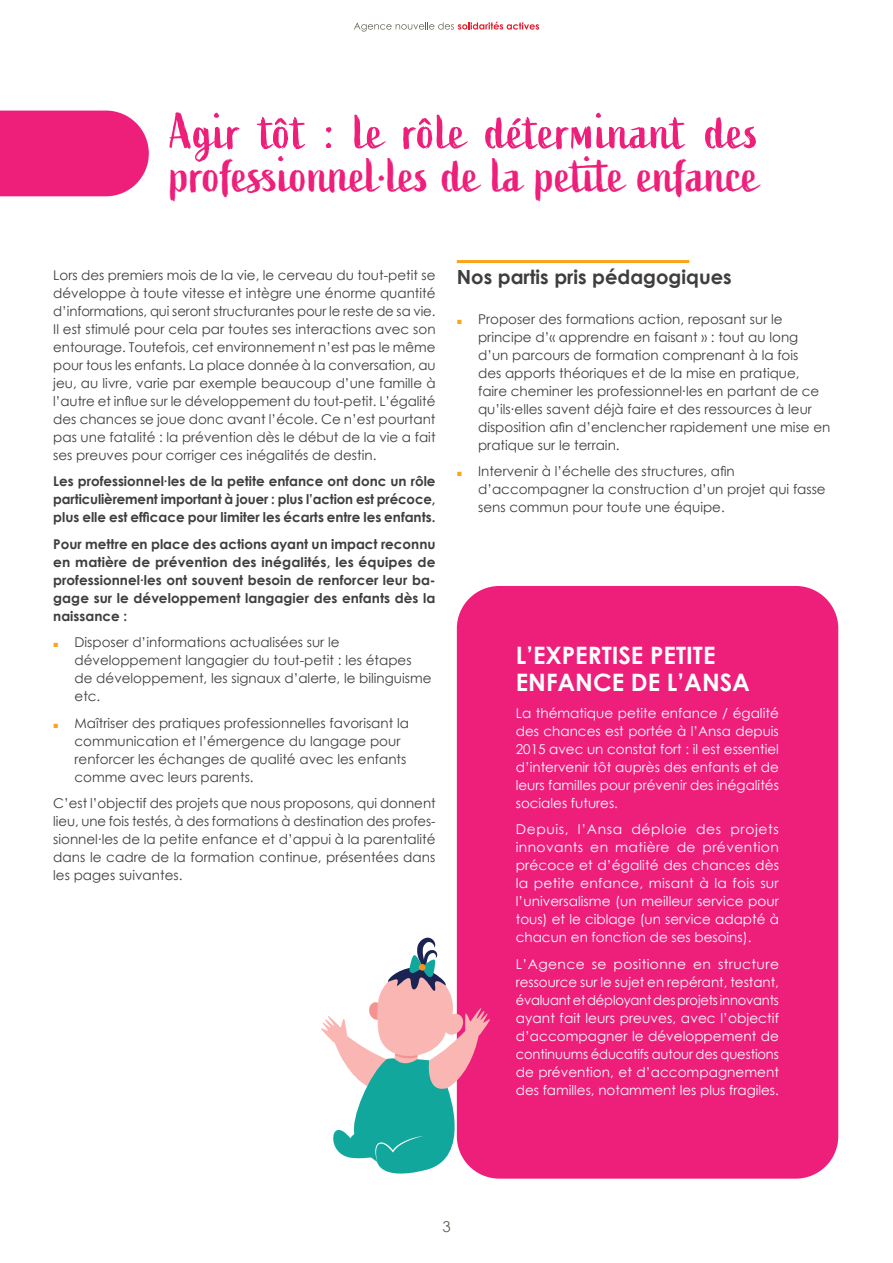
<style>
.page{position:relative;width:893px;height:1263px;background:#fff}
.page>*{position:absolute;margin:0;border:0;box-sizing:border-box;transform-origin:0 0}
.Heading_1{font:49.5px/43.5px "Active";letter-spacing:.01em;color:#ee1e7b}
.Heading_2{font:700 24px/27px "Century Gothic";color:#fff}
.Heading_3{font:700 19.5px "Century Gothic";color:#3e3e3f}
.t1{font:15px "Century Gothic";color:#635e51}
.t2{font:13.5px/18px "Century Gothic";color:#3e3e3f}
.t3{font:13.5px/18px "Century Gothic";color:#fff;text-align:justify}
.t4{font:700 13.5px/18px "Century Gothic";color:#3e3e3f;text-align:justify}
.s1{font-family:"Arial";font-size:9px;color:#f9a51b}
</style>
<div class="page">
<svg style="left:354px;top:22px;width:185px;height:10px"></svg>
<hr style="left:457px;top:260px;width:232px;height:3px;background:#f9a51b">
<div style="left:457px;top:586px;width:381px;height:593px;background:#ee1e7b;border-radius:43px"></div>
<div style="left:0;top:111px;width:149px;height:85px;background:#ee1e7b"></div>
<svg style="left:321px;top:937px;width:170px;height:241px"></svg>
<svg style="left:418px;top:964px;width:8px;height:7px"></svg>
<p class="Heading_1" style="left:170px;top:111px;width:590px">Agir tôt : le rôle déterminant des professionnel∙les de la petite enfance</p>
<p class="t2" style="left:53px;top:266px;width:384px;text-align:justify">Lors des premiers mois de la vie, le cerveau du tout-petit se développe à toute vitesse et intègre une énorme quantité d’informations, qui seront structurantes pour le reste de sa vie.<br>Il est stimulé pour cela par toutes ses interactions avec son entourage. Toutefois, cet environnement n’est pas le même pour tous les enfants. La place donnée à la conversation, au jeu, au livre, varie par exemple beaucoup d’une famille à l’autre et influe sur le développement du tout-petit. L’égalité des chances se joue donc avant l’école. Ce n’est pourtant pas une fatalité : la prévention dès le début de la vie a fait ses preuves pour corriger ces inégalités de destin.</p>
<p class="t4" style="left:53px;top:472px;width:384px">Les professionnel∙les de la petite enfance ont donc un rôle particulièrement important à jouer : plus l’action est précoce, plus elle est efficace pour limiter les écarts entre les enfants.</p>
<p class="t4" style="left:53px;top:534px;width:384px">Pour mettre en place des actions ayant un impact reconnu en matière de prévention des inégalités, les équipes de professionnel∙les ont souvent besoin de renforcer leur ba&shy;gage sur le développement langagier des enfants dès la naissance :</p>
<p class="t2" style="left:75px;top:633px;width:358px;text-indent:-21px"><span class="s1">■</span> Disposer d’informations actualisées sur le développement langagier du tout-petit : les étapes de développement, les signaux d’alerte, le bilinguisme etc.</p>
<p class="t2" style="left:75px;top:714px;width:336px;text-indent:-21px"><span class="s1">■</span> Maîtriser des pratiques professionnelles favorisant la communication et l’émergence du langage pour renforcer les échanges de qualité avec les enfants comme avec leurs parents.</p>
<p class="t2" style="left:53px;top:794px;width:384px;text-align:justify">C’est l’objectif des projets que nous proposons, qui donnent lieu, une fois testés, à des formations à destination des profes&shy;sionnel∙les de la petite enfance et d’appui à la parentalité dans le cadre de la formation continue, présentées dans les pages suivantes.</p>
<p class="Heading_3" style="left:457px;top:262px;width:276px">Nos partis pris pédagogiques</p>
<p class="t2" style="left:478px;top:309px;width:354px;text-indent:-21px"><span class="s1">■</span> Proposer des formations action, reposant sur le principe d’« apprendre en faisant » : tout au long d’un parcours de formation comprenant à la fois<br>des apports théoriques et de la mise en pratique, faire cheminer les professionnel∙les en partant de ce qu’ils∙elles savent déjà faire et des ressources à leur disposition afin d’enclencher rapidement une mise en pratique sur le terrain.</p>
<p class="t2" style="left:478px;top:462px;width:349px;text-indent:-21px"><span class="s1">■</span> Intervenir à l’échelle des structures, afin d’accompagner la construction d’un projet qui fasse sens commun pour toute une équipe.</p>
<p class="Heading_2" style="left:516px;top:641px;width:236px">L’EXPERTISE PETITE<br>ENFANCE DE L’ANSA</p>
<p class="t3" style="left:516px;top:703px;width:265px">La thématique petite enfance / égalité des chances est portée à l’Ansa depuis 2015 avec un constat fort : il est essentiel d’intervenir tôt auprès des enfants et de leurs familles pour prévenir des inégalités sociales futures.</p>
<p class="t3" style="left:516px;top:820px;width:265px">Depuis, l’Ansa déploie des projets innovants en matière de prévention précoce et d’égalité des chances dès la petite enfance, misant à la fois sur l’universalisme (un meilleur service pour tous) et le ciblage (un service adapté à chacun en fonction de ses besoins).</p>
<p class="t3" style="left:516px;top:954px;width:265px">L’Agence se positionne en structure ressource sur le sujet en repérant, testant, évaluant et déployant des projets innovants ayant fait leurs preuves, avec l’objectif d’accompagner le développement de continuums éducatifs autour des questions de prévention, et d’accompagnement des familles, notamment les plus fragiles.</p>
<p class="t1" style="left:442px;top:1216px;width:10px">3</p>
</div>
